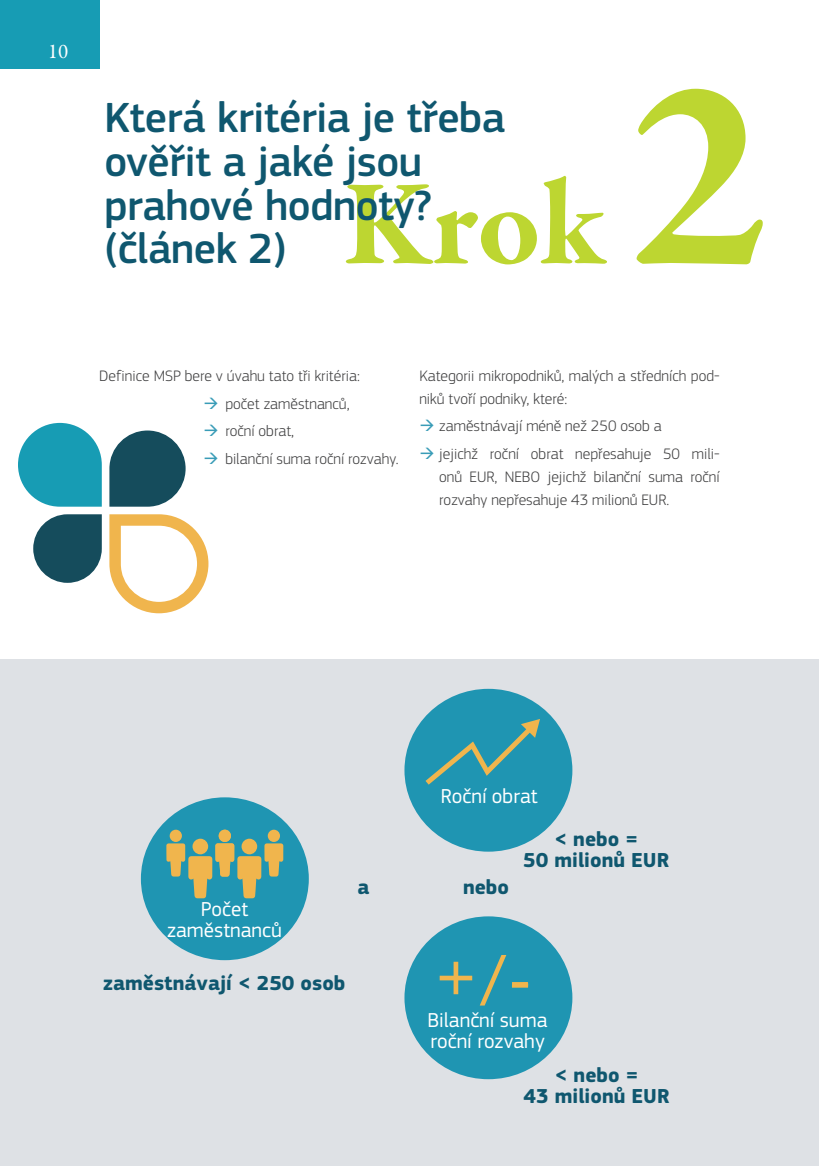
<style>
.page{position:relative;width:819px;height:1166px;background:#fff}
.page>*{position:absolute;margin:0;border:0;box-sizing:border-box;transform-origin:0 0}
.step_header{font:700 280px "Garamond Premr Pro";color:#bdd631}
.step_header-2{font:700 123.9px "Garamond Premr Pro";color:#bdd631}
.title_1_step{font:500 43.75px/43.8px "EC Square Sans Pro";letter-spacing:-.01em;color:#0f576f}
.legend_1{font:700 21px/21px "EC Square Sans Pro";color:#0f576f;text-align:center}
.legend_2{font:21px/21px "EC Square Sans Pro";color:#fff;text-align:center}
.t1{font:21px "Garamond Premr Pro";color:#fff}
.body{font:300 15.75px/22.8px "EC Square Sans Pro";color:#3e3e3f}
.s1{color:#399cb7}
</style>
<div class="page">
<div style="left:0;top:0;width:99px;height:68px;background:#179cb4"></div>
<div style="left:0;top:659px;width:819px;height:507px;background:#dee1e5"></div>
<div style="left:141px;top:797px;width:168px;height:163px;background:#1f95b2;border-radius:50%"></div>
<div style="left:404px;top:916px;width:168px;height:163px;background:#1f95b2;border-radius:50%"></div>
<div style="left:404px;top:689px;width:168px;height:162px;background:#1f95b2;border-radius:50%"></div>
<svg style="left:192px;top:838px;width:16px;height:16px"></svg>
<div style="left:170px;top:829px;width:12px;height:13px;background:#f0b54d;border-radius:50%"></div>
<svg style="left:166px;top:843px;width:117px;height:55px"></svg>
<div style="left:241px;top:838px;width:16px;height:16px;background:#f0b54d;border-radius:50%"></div>
<div style="left:219px;top:829px;width:12px;height:13px;background:#f0b54d;border-radius:50%"></div>
<div style="left:268px;top:829px;width:12px;height:13px;background:#f0b54d;border-radius:50%"></div>
<svg style="left:425px;top:719px;width:115px;height:65px"></svg>
<svg style="left:439px;top:955px;width:89px;height:50px"></svg>
<svg style="left:33px;top:514px;width:69px;height:69px"></svg>
<svg style="left:109px;top:514px;width:99px;height:99px"></svg>
<svg style="left:18px;top:423px;width:84px;height:84px"></svg>
<svg style="left:109px;top:430px;width:76px;height:77px"></svg>
<h3 class="t1" style="left:48px;top:39px;width:22px">10</h3>
<p class="title_1_step" style="left:104px;top:97px;width:402px">Která kritéria je třeba ověřit a jaké jsou prahové hodnoty? (článek 2)</p>
<p class="step_header-2" style="left:342px;top:148px;width:264px">Krok</p>
<p class="step_header" style="left:628px;top:3px;width:142px">2</p>
<p class="body" style="left:99px;top:364px;width:262px">Definice MSP bere v úvahu tato tři kritéria:</p>
<p class="body" style="left:203px;top:392px;width:147px"><span class="s1">→</span> počet zaměstnanců,</p>
<p class="body" style="left:203px;top:420px;width:92px"><span class="s1">→</span> roční obrat,</p>
<p class="body" style="left:203px;top:447px;width:197px"><span class="s1">→</span> bilanční suma roční rozvahy.</p>
<p class="body" style="left:419px;top:364px;width:302px">Kategorii mikropodniků, malých a středních pod&shy;niků tvoří podniky, které:</p>
<p class="body" style="left:419px;top:415px;width:244px"><span class="s1">→</span> zaměstnávají méně než 250 osob a</p>
<p class="body" style="left:439px;top:442px;width:282px;text-align:justify;text-indent:-20px"><span class="s1">→</span> jejichž roční obrat nepřesahuje 50 mili&shy;onů EUR, NEBO jejichž bilanční suma roční rozvahy nepřesahuje 43 milionů EUR.</p>
<p class="legend_2" style="left:167px;top:898px;width:116px">Počet zaměstnanců</p>
<p class="legend_2" style="left:441px;top:785px;width:98px">Roční obrat</p>
<p class="legend_1" style="left:357px;top:877px;width:14px">a</p>
<p class="legend_1" style="left:463px;top:877px;width:48px">nebo</p>
<p class="legend_1" style="left:523px;top:829px;width:148px">&lt; nebo =<br>50 milionů EUR</p>
<p class="legend_1" style="left:103px;top:973px;width:244px">zaměstnávají &lt; 250 osob</p>
<p class="legend_2" style="left:427px;top:1009px;width:121px;text-align:left">Bilanční suma roční rozvahy</p>
<p class="legend_1" style="left:523px;top:1065px;width:148px">&lt; nebo =<br>43 milionů EUR</p>
</div>
